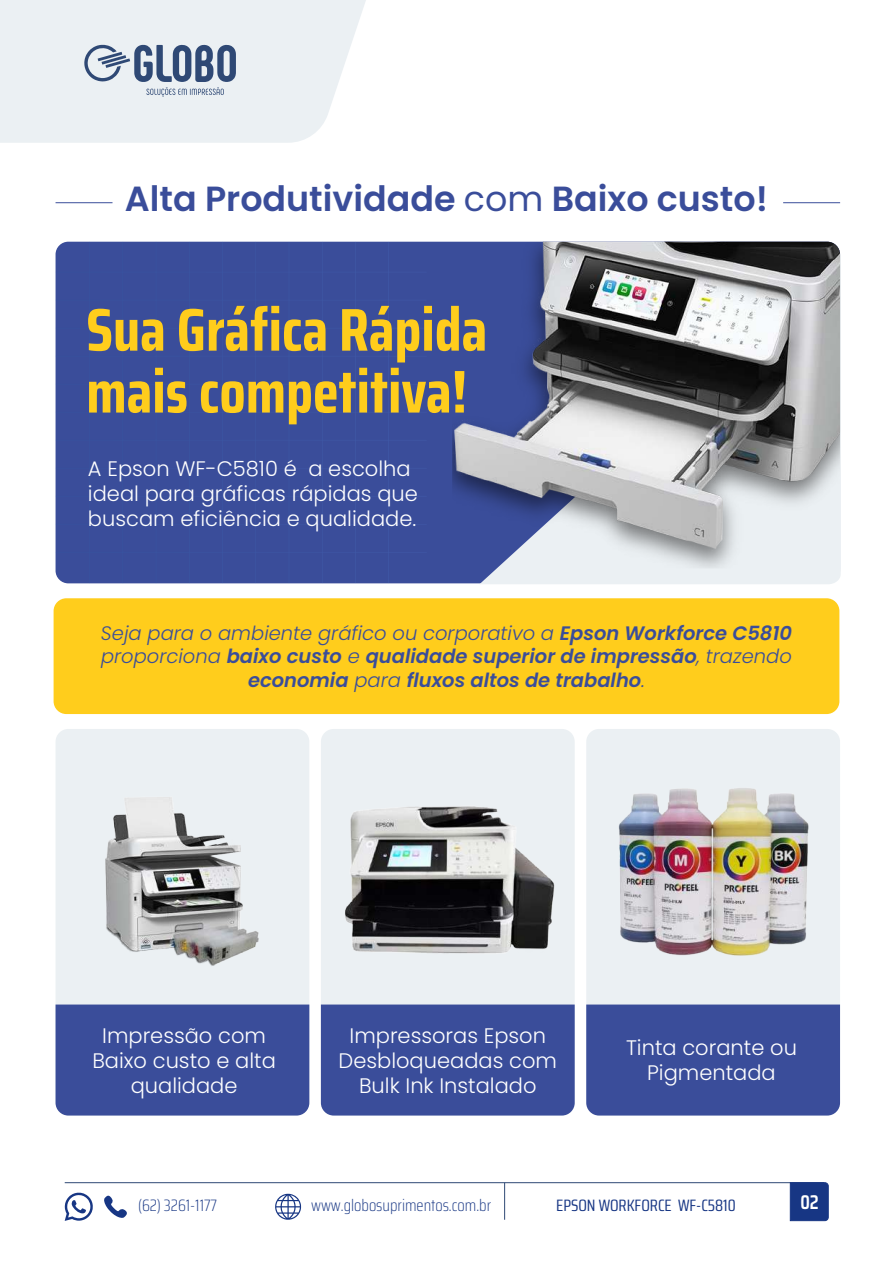
<style>
.page{position:relative;width:893px;height:1263px;background:#fff}
.page>*{position:absolute;margin:0;border:0;box-sizing:border-box;transform-origin:0 0}
.t1{font:700 60.3px/61.9px "Saira Condensed";color:#ffcd1c}
.t2{font:600 34.95px "Poppins";color:#3a4d9a}
.t3{font:300 21px/25.2px "Poppins";color:#fff;text-align:center}
.t4{font:600 19.95px "Saira Condensed";color:#fff}
.t5{font:italic 600 19.5px/23.4px "Poppins";color:#3a4d9a;text-align:center}
.t6{font:200 16.5px "Saira Condensed";color:#173684}
.t7{font:16.5px "Saira Condensed";color:#173684}
.s1{font-weight:400}
.s2{font-weight:300}
</style>
<div class="page">
<div style="left:56px;top:242px;width:784px;height:341px;background:#3a4d9a;border-radius:13px"></div>
<div style="left:479px;top:254px;width:362px;height:330px;background:#ebf0f3"></div>
<svg style="left:0;top:0;width:366px;height:143px;background:#ecf1f3"></svg>
<svg style="left:84px;top:45px;width:152px;height:52px;background:#a7b3c5"></svg>
<svg style="left:275px;top:1194px;width:26px;height:26px"></svg>
<svg style="left:65px;top:1192px;width:28px;height:29px"></svg>
<svg style="left:104px;top:1195px;width:23px;height:23px"></svg>
<hr style="left:65px;top:1182px;width:759px;height:1px;background:#2f4975">
<hr style="left:504px;top:1183px;width:1px;height:37px;background:#2f4975">
<svg style="left:790px;top:1182px;width:39px;height:39px;background:#193885"></svg>
<div style="left:56px;top:729px;width:253px;height:386px;background:#ebf0f3;border-radius:13px"></div>
<div style="left:321px;top:729px;width:254px;height:386px;background:#ebf0f3;border-radius:13px"></div>
<div style="left:586px;top:729px;width:254px;height:386px;background:#ebf0f3;border-radius:13px"></div>
<img style="left:619px;top:788px;width:190px;height:168px">
<hr style="left:56px;top:202px;width:56px;height:1px;background:#3a4d9a">
<hr style="left:783px;top:202px;width:57px;height:1px;background:#3a4d9a">
<div style="left:56px;top:1004px;width:253px;height:111px;background:#3a4d9a"></div>
<div style="left:321px;top:1004px;width:254px;height:111px;background:#3a4d9a"></div>
<div style="left:586px;top:1004px;width:254px;height:111px;background:#3a4d9a"></div>
<div style="left:54px;top:598px;width:785px;height:116px;background:#ffcd1c;border-radius:13px"></div>
<img style="left:345px;top:806px;width:210px;height:148px">
<img style="left:479px;top:560px;width:361px;height:8px">
<img style="left:452px;top:242px;width:388px;height:318px">
<img style="left:105px;top:797px;width:154px;height:169px">
<h2 class="t2" style="left:125px;top:179px;width:645px">Alta Produtividade <span class="s1">com</span> Baixo custo!</h2>
<h1 class="t1" style="left:86px;top:298px;width:402px">Sua Gráfica Rápida mais competitiva!</h1>
<p class="t3" style="left:88px;top:456px;width:331px;text-align:left">A Epson WF-C5810 é a escolha ideal para gráficas rápidas que buscam eficiência e qualidade.</p>
<p class="t5" style="left:101px;top:621px;width:693px"><span class="s2">Seja para o ambiente gráfico ou corporativo a</span> Epson Workforce C5810 <span class="s2">proporciona</span> baixo custo <span class="s2">e</span> qualidade superior de impressão<span class="s2">, trazendo </span>economia <span class="s2">para</span> fluxos altos de trabalho<span class="s2">.</span></p>
<p class="t3" style="left:92px;top:1023px;width:185px">Impressão com<br>Baixo custo e alta qualidade</p>
<p class="t3" style="left:339px;top:1023px;width:220px">Impressoras Epson<br>Desbloqueadas com<br>Bulk Ink Instalado</p>
<p class="t3" style="left:626px;top:1035px;width:172px">Tinta corante ou<br>Pigmentada</p>
<p class="t6" style="left:138px;top:1193px;width:80px">(62) 3261-1177</p>
<p class="t6" style="left:311px;top:1193px;width:182px">www.globosuprimentos.com.br</p>
<p class="t7" style="left:556px;top:1193px;width:181px">EPSON WORKFORCE WF-C5810</p>
<p class="t4" style="left:800px;top:1187px;width:20px">02</p>
</div>
